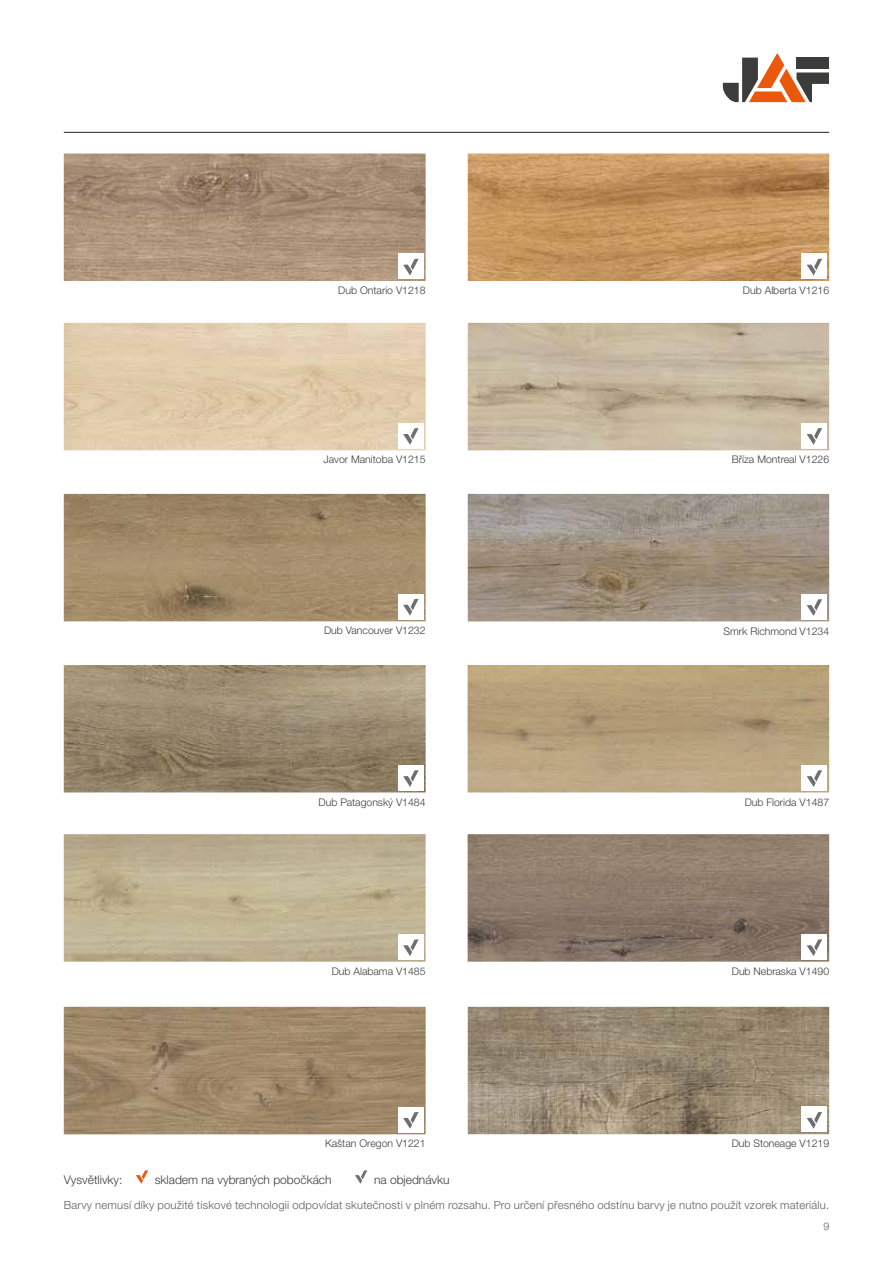
<style>
.page{position:relative;width:893px;height:1263px;background:#fff}
.page>*{position:absolute;margin:0;border:0;box-sizing:border-box;transform-origin:0 0}
.t1{font:300 12px "Helvetica Neue LTW1 G";color:#3c3c3b}
.t2{font:300 11.25px "Helvetica Neue LTW1 G";letter-spacing:.02em;color:#5f5e5e}
.t3{font:300 10.5px "Helvetica Neue LTW1 G";color:#3c3c3b}
.t4{font:300 10.5px "Helvetica Neue LTW1 G";color:#5f5e5e}
</style>
<div class="page">
<hr style="left:64px;top:132px;width:765px;height:1px;background:#3c3c3b">
<svg style="left:723px;top:53px;width:106px;height:49px"></svg>
<svg style="left:136px;top:1170px;width:12px;height:14px"></svg>
<svg style="left:355px;top:1170px;width:12px;height:14px"></svg>
<img style="left:64px;top:1007px;width:362px;height:127px">
<div style="left:398px;top:1107px;width:25px;height:25px;background:#fff"></div>
<svg style="left:403px;top:1112px;width:16px;height:17px"></svg>
<img style="left:468px;top:1007px;width:361px;height:127px">
<div style="left:802px;top:1107px;width:25px;height:25px;background:#fff"></div>
<svg style="left:807px;top:1112px;width:15px;height:17px"></svg>
<img style="left:64px;top:153px;width:362px;height:128px">
<div style="left:398px;top:254px;width:25px;height:25px;background:#fff"></div>
<svg style="left:403px;top:259px;width:16px;height:16px"></svg>
<img style="left:468px;top:153px;width:361px;height:128px">
<div style="left:802px;top:254px;width:25px;height:25px;background:#fff"></div>
<svg style="left:807px;top:259px;width:15px;height:16px"></svg>
<svg style="left:403px;top:428px;width:16px;height:17px"></svg>
<img style="left:468px;top:323px;width:361px;height:127px">
<div style="left:802px;top:423px;width:25px;height:25px;background:#fff"></div>
<svg style="left:807px;top:428px;width:15px;height:17px"></svg>
<img style="left:64px;top:494px;width:362px;height:127px">
<div style="left:398px;top:594px;width:25px;height:25px;background:#fff"></div>
<svg style="left:403px;top:599px;width:16px;height:17px"></svg>
<img style="left:468px;top:494px;width:361px;height:127px">
<div style="left:802px;top:594px;width:25px;height:25px;background:#fff"></div>
<svg style="left:807px;top:599px;width:15px;height:17px"></svg>
<img style="left:64px;top:665px;width:362px;height:127px">
<div style="left:398px;top:765px;width:25px;height:25px;background:#fff"></div>
<svg style="left:403px;top:770px;width:16px;height:17px"></svg>
<img style="left:468px;top:665px;width:361px;height:127px">
<div style="left:802px;top:765px;width:25px;height:25px;background:#fff"></div>
<svg style="left:807px;top:770px;width:15px;height:17px"></svg>
<img style="left:64px;top:834px;width:362px;height:128px">
<div style="left:398px;top:934px;width:25px;height:25px;background:#fff"></div>
<svg style="left:403px;top:939px;width:16px;height:17px"></svg>
<img style="left:468px;top:834px;width:361px;height:128px">
<div style="left:802px;top:934px;width:25px;height:25px;background:#fff"></div>
<svg style="left:807px;top:939px;width:15px;height:17px"></svg>
<p class="t3" style="left:338px;top:284px;width:89px">Dub Ontario V1218</p>
<p class="t3" style="left:743px;top:284px;width:88px">Dub Alberta V1216</p>
<p class="t3" style="left:323px;top:453px;width:104px">Javor Manitoba V1215</p>
<p class="t3" style="left:732px;top:453px;width:99px">Bříza Montreal V1226</p>
<p class="t3" style="left:324px;top:624px;width:103px">Dub Vancouver V1232</p>
<p class="t3" style="left:724px;top:624px;width:107px">Smrk Richmond V1234</p>
<p class="t3" style="left:319px;top:795px;width:109px">Dub Patagonský V1484</p>
<p class="t3" style="left:745px;top:795px;width:86px">Dub Florida V1487</p>
<p class="t3" style="left:332px;top:964px;width:95px">Dub Alabama V1485</p>
<p class="t3" style="left:732px;top:964px;width:99px">Dub Nebraska V1490</p>
<p class="t3" style="left:325px;top:1137px;width:102px">Kaštan Oregon V1221</p>
<p class="t3" style="left:732px;top:1137px;width:99px">Dub Stoneage V1219</p>
<p class="t1" style="left:64px;top:1172px;width:60px">Vysvětlivky:</p>
<p class="t1" style="left:155px;top:1172px;width:178px">skladem na vybraných pobočkách</p>
<p class="t1" style="left:374px;top:1172px;width:77px">na objednávku</p>
<p class="t2" style="left:64px;top:1198px;width:767px">Barvy nemusí díky použité tiskové technologii odpovídat skutečnosti v plném rozsahu. Pro určení přesného odstínu barvy je nutno použít vzorek materiálu.</p>
<p class="t4" style="left:823px;top:1220px;width:7px">9</p>
</div>
